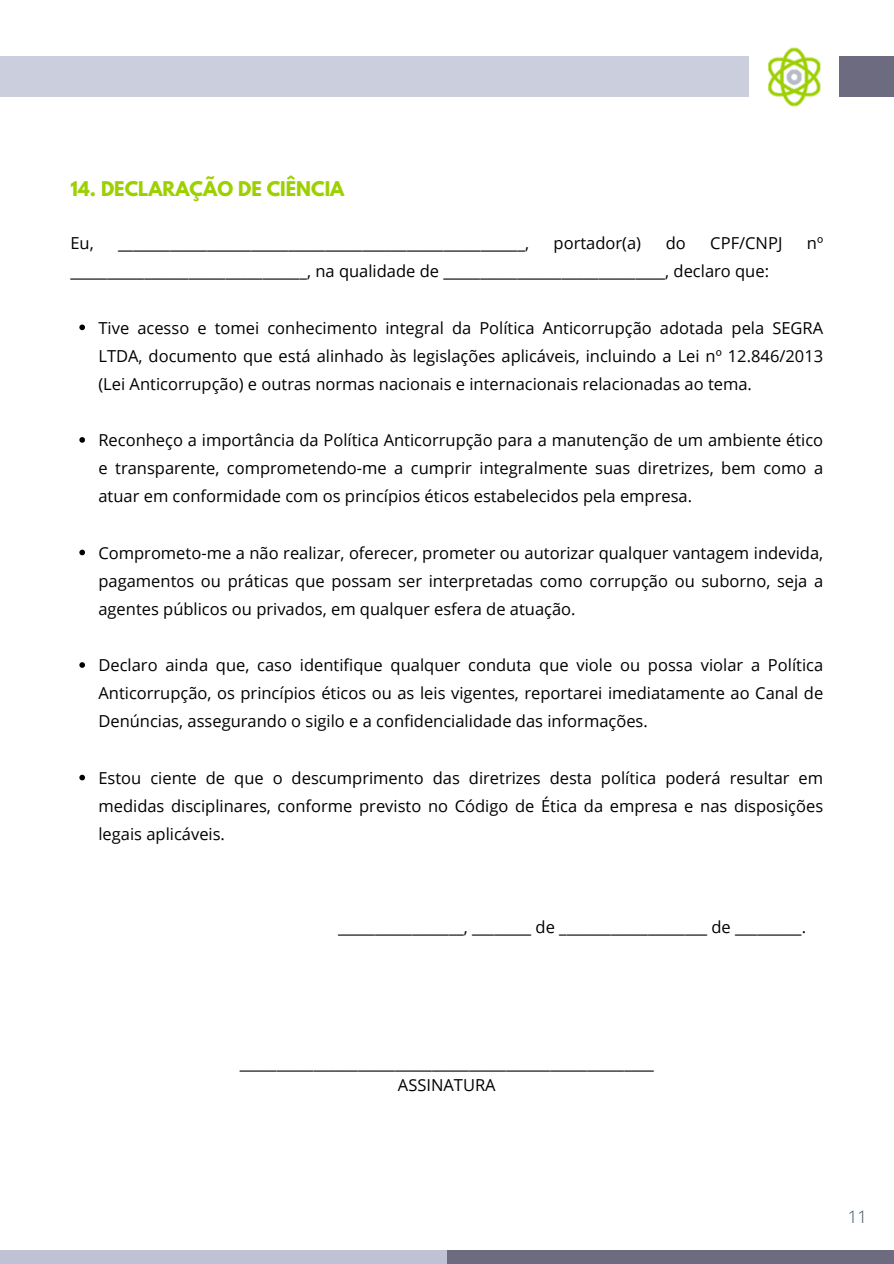
<style>
.page{position:relative;width:894px;height:1264px;background:#fff}
.page>*{position:absolute;margin:0;border:0;box-sizing:border-box;transform-origin:0 0}
.t1{font:700 18px "League Spartan";color:#9dd000}
.t2{font:300 17.1px "Open Sans";color:#37465a}
.t3{font:16.5px/28.2px "Open Sans";color:#000;text-align:justify}
</style>
<div class="page">
<img style="left:768px;top:47px;width:53px;height:60px">
<div style="left:446px;top:1250px;width:447px;height:13px;background:#6d6b7f"></div>
<div style="left:0;top:1250px;width:446px;height:13px;background:#bfc2d5"></div>
<div style="left:0;top:57px;width:748px;height:40px;background:#cbcedd"></div>
<div style="left:839px;top:57px;width:54px;height:40px;background:#6d6b7f"></div>
<svg style="left:79px;top:324px;width:6px;height:6px"></svg>
<svg style="left:79px;top:437px;width:6px;height:6px"></svg>
<svg style="left:79px;top:549px;width:6px;height:6px"></svg>
<svg style="left:79px;top:662px;width:6px;height:6px"></svg>
<svg style="left:79px;top:774px;width:6px;height:6px"></svg>
<p class="t1" style="left:70px;top:180px;width:275px">14. DECLARAÇÃO DE CIÊNCIA</p>
<p class="t3" style="left:70px;top:229px;width:25px">Eu,</p>
<p class="t3" style="left:118px;top:229px;width:412px">_______________________________________________________,</p>
<p class="t3" style="left:553px;top:229px;width:89px">portador(a)</p>
<p class="t3" style="left:665px;top:229px;width:22px">do</p>
<p class="t3" style="left:710px;top:229px;width:74px">CPF/CNPJ</p>
<p class="t3" style="left:806px;top:229px;width:18px">nº</p>
<p class="t3" style="left:70px;top:257px;width:700px">________________________________, na qualidade de ______________________________, declaro que:</p>
<p class="t3" style="left:98px;top:313px;width:726px">Tive acesso e tomei conhecimento integral da Política Anticorrupção adotada pela SEGRA LTDA, documento que está alinhado às legislações aplicáveis, incluindo a Lei nº 12.846/2013 (Lei Anticorrupção) e outras normas nacionais e internacionais relacionadas ao tema.</p>
<p class="t3" style="left:98px;top:425px;width:726px">Reconheço a importância da Política Anticorrupção para a manutenção de um ambiente ético e transparente, comprometendo-me a cumprir integralmente suas diretrizes, bem como a atuar em conformidade com os princípios éticos estabelecidos pela empresa.</p>
<p class="t3" style="left:98px;top:538px;width:726px">Comprometo-me a não realizar, oferecer, prometer ou autorizar qualquer vantagem indevida, pagamentos ou práticas que possam ser interpretadas como corrupção ou suborno, seja a agentes públicos ou privados, em qualquer esfera de atuação.</p>
<p class="t3" style="left:98px;top:650px;width:726px">Declaro ainda que, caso identifique qualquer conduta que viole ou possa violar a Política Anticorrupção, os princípios éticos ou as leis vigentes, reportarei imediatamente ao Canal de Denúncias, assegurando o sigilo e a confidencialidade das informações.</p>
<p class="t3" style="left:98px;top:763px;width:726px">Estou ciente de que o descumprimento das diretrizes desta política poderá resultar em medidas disciplinares, conforme previsto no Código de Ética da empresa e nas disposições legais aplicáveis.</p>
<p class="t3" style="left:338px;top:913px;width:469px">_________________, ________ de ____________________ de _________.</p>
<h2 class="t3" style="left:240px;top:1050px;width:415px;line-height:22.5px;text-align:center">________________________________________________________<br>ASSINATURA</h2>
<p class="t2" style="left:847px;top:1204px;width:21px">11</p>
</div>
